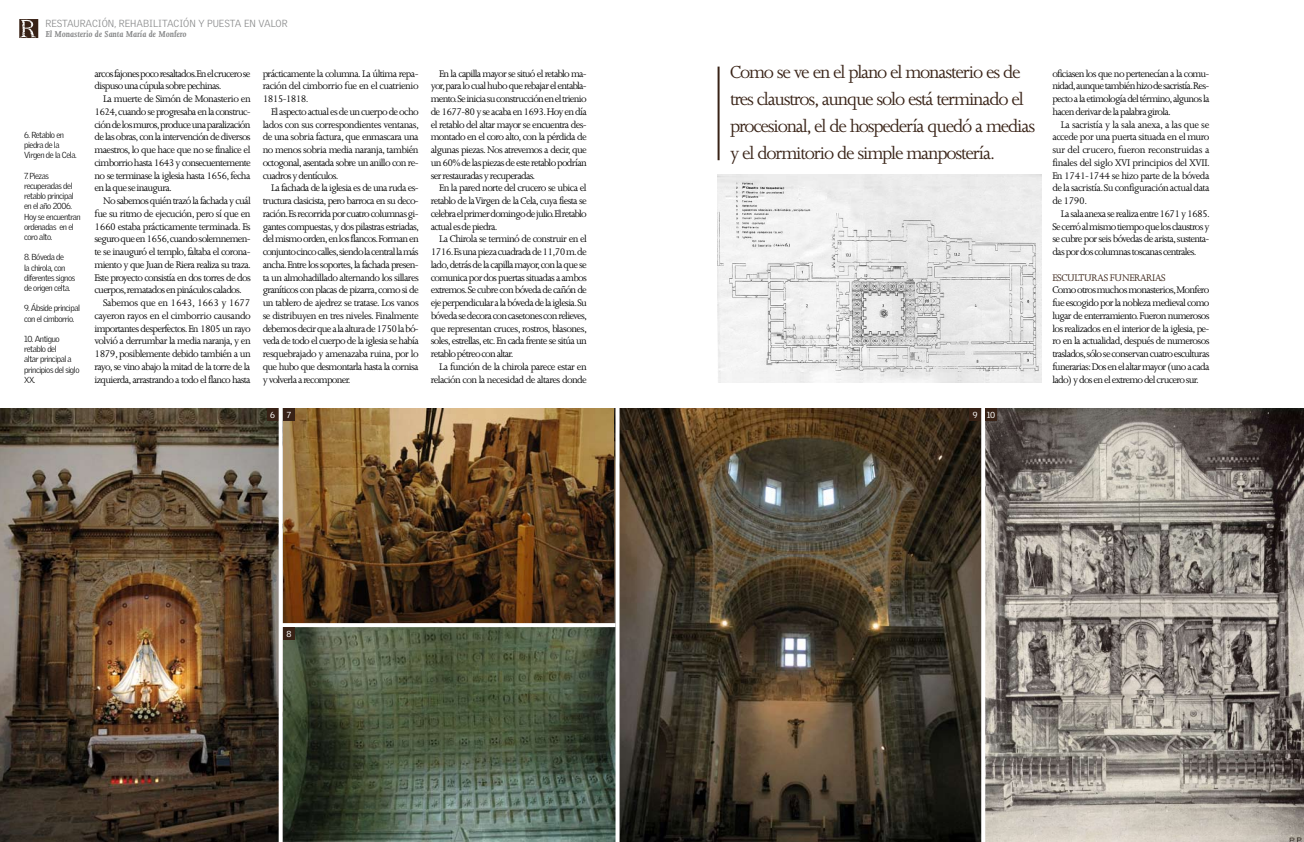
<style>
.page{position:relative;width:1304px;height:842px;background:#fff}
.page>*{position:absolute;margin:0;border:0;box-sizing:border-box;transform-origin:0 0}
.t1{font:20px/27px "Joanna MT Std";letter-spacing:-.06em;color:#382216}
.t2{font:11px/12.8px "Joanna MT Std";letter-spacing:-.065em;color:#000;text-align:justify}
.t3{font:11px "Joanna MT Std";letter-spacing:-.045em;color:#000}
.t4{font:11px "Joanna MT Std";letter-spacing:-.03em;color:#000}
.t5{font:11px "Joanna MT Std";letter-spacing:-.025em;color:#382216}
.t6{font:300 10px "Griffith Gothic";color:#878889}
.t7{font:italic 700 10px "Joanna MT Std";color:#878889}
.t8{font:300 8.5px/10.2px "Griffith Gothic";letter-spacing:-.05em;color:#000}
.t9{font:8.5px "Griffith Gothic";color:#fff}
</style>
<div class="page">
<img style="left:0;top:408px;width:1304px;height:434px">
<svg style="left:19px;top:19px;width:19px;height:19px"></svg>
<hr style="left:718px;top:67px;width:2px;height:93px;background:#382216">
<svg style="left:981px;top:408px;width:4px;height:434px"></svg>
<svg style="left:283px;top:623px;width:332px;height:4px"></svg>
<svg style="left:615px;top:408px;width:4px;height:434px"></svg>
<div style="left:267px;top:408px;width:12px;height:13px;background:#382216"></div>
<div style="left:283px;top:408px;width:12px;height:13px;background:#382216"></div>
<svg style="left:279px;top:408px;width:4px;height:434px"></svg>
<div style="left:283px;top:627px;width:12px;height:13px;background:#382216"></div>
<div style="left:969px;top:408px;width:12px;height:13px;background:#382216"></div>
<div style="left:985px;top:408px;width:12px;height:13px;background:#382216"></div>
<img style="left:717px;top:175px;width:325px;height:208px">
<p class="t6" style="left:45px;top:18px;width:174px">RESTAURACIÓN, REHABILITACIÓN y puesta</p>
<p class="t6" style="left:244px;top:18px;width:43px">en valor</p>
<p class="t7" style="left:45px;top:29px;width:143px">El Monasterio de Santa María de Monfero</p>
<p class="t8" style="left:24px;top:130px;width:54px">6. Retablo en piedra de la<br>Virgen de la Cela.</p>
<p class="t8" style="left:24px;top:170px;width:58px">7. Piezas recuperadas del retablo principal en el año 2006.<br>Hoy se encuentran ordenadas en el coro alto.</p>
<p class="t8" style="left:24px;top:252px;width:53px">8. Bóveda de<br>la chirola, con diferentes signos de origen celta.</p>
<p class="t8" style="left:24px;top:303px;width:57px">9. Ábside principal con el cimborrio.</p>
<p class="t8" style="left:24px;top:334px;width:57px">10. Antiguo retablo del<br>altar principal a principios del siglo<br>XX.</p>
<p class="t2" style="left:95px;top:67px;width:158px">arcos fajones poco resaltados.En el crucero se dispuso una cúpula sobre pechinas.</p>
<p class="t2" style="left:95px;top:92px;width:158px;text-indent:9px">La muerte de Simón de Monasterio en 1624,cuando se progresaba en la construc&shy;ción de los muros,produce una paralización de las obras, con la intervención de diversos maestros, lo que hace que no se finalice el cimborrio hasta 1643 y consecuentemente no se terminase la iglesia hasta 1656, fecha en la que se inaugura.</p>
<p class="t2" style="left:103px;top:194px;width:149px">No sabemos quién trazó la fachada y cuál</p>
<p class="t2" style="left:95px;top:207px;width:158px">fue su ritmo de ejecución, pero sí que en</p>
<p class="t3" style="left:95px;top:220px;width:158px">1660 estaba prácticamente terminada. Es</p>
<p class="t2" style="left:95px;top:233px;width:158px">seguro que en 1656,cuando solemnemen-</p>
<p class="t2" style="left:95px;top:246px;width:158px">te se inauguró el templo, faltaba el corona-</p>
<p class="t2" style="left:95px;top:258px;width:158px">miento y que Juan de Riera realiza su traza.</p>
<p class="t2" style="left:95px;top:271px;width:158px">Este proyecto consistía en dos torres de dos</p>
<p class="t2" style="left:95px;top:284px;width:149px">cuerpos,rematados en pináculos calados.</p>
<p class="t4" style="left:103px;top:297px;width:149px">Sabemos que en 1643, 1663 y 1677</p>
<p class="t2" style="left:95px;top:309px;width:158px">cayeron rayos en el cimborrio causando</p>
<p class="t2" style="left:95px;top:322px;width:158px">importantes desperfectos. En 1805 un rayo</p>
<p class="t2" style="left:95px;top:335px;width:158px">volvió a derrumbar la media naranja, y en</p>
<p class="t2" style="left:95px;top:348px;width:158px">1879, posiblemente debido también a un</p>
<p class="t2" style="left:95px;top:360px;width:157px">rayo, se vino abajo la mitad de la torre de la</p>
<p class="t2" style="left:95px;top:373px;width:158px">izquierda, arrastrando a todo el flanco hasta</p>
<p class="t2" style="left:263px;top:67px;width:158px">prácticamente la columna. La última repa&shy;ración del cimborrio fue en el cuatrienio 1815-1818.</p>
<p class="t2" style="left:263px;top:105px;width:158px;text-indent:9px">El aspecto actual es de un cuerpo de ocho lados con sus correspondientes ventanas, de una sobria factura, que enmascara una no menos sobria media naranja, también octogonal, asentada sobre un anillo con re&shy;cuadros y dentículos.</p>
<p class="t2" style="left:263px;top:182px;width:158px;text-indent:9px">La fachada de la iglesia es de una ruda es&shy;tructura clasicista, pero barroca en su deco&shy;ración.Es recorrida por cuatro columnas gi&shy;gantes compuestas, y dos pilastras estriadas, del mismo orden,en los flancos.Forman en conjunto cinco calles,siendo la central la más ancha. Entre los soportes, la fachada presen&shy;ta un almohadillado alternando los sillares graníticos con placas de pizarra, como si de un tablero de ajedrez se tratase. Los vanos se distribuyen en tres niveles. Finalmente debemos decir que a la altura de 1750 la bó&shy;veda de todo el cuerpo de la iglesia se había resquebrajado y amenazaba ruina, por lo que hubo que desmontarla hasta la cornisa y volverla a recomponer.</p>
<p class="t9" style="left:270px;top:410px;width:6px">6</p>
<p class="t9" style="left:287px;top:410px;width:6px">7</p>
<p class="t2" style="left:431px;top:67px;width:158px;text-indent:9px">En la capilla mayor se situó el retablo ma&shy;yor,para lo cual hubo que rebajar el entabla&shy;mento.Se inicia su construcción en el trienio de 1677-80 y se acaba en 1693.Hoy en día el retablo del altar mayor se encuentra des&shy;montado en el coro alto, con la pérdida de algunas piezas. Nos atrevemos a decir, que un 60% de las piezas de este retablo podrían ser restauradas y recuperadas.</p>
<p class="t2" style="left:431px;top:182px;width:158px;text-indent:9px">En la pared norte del crucero se ubica el retablo de la Virgen de la Cela, cuya fiesta se celebra el primer domingo de julio.El retablo actual es de piedra.</p>
<p class="t2" style="left:431px;top:233px;width:158px;text-indent:9px">La Chirola se terminó de construir en el 1716.Es una pieza cuadrada de 11,70 m.de lado,detrás de la capilla mayor,con la que se comunica por dos puertas situadas a ambos extremos.Se cubre con bóveda de cañón de eje perpendicular a la bóveda de la iglesia.Su bóveda se decora con casetones con relieves, que representan cruces, rostros, blasones, soles, estrellas, etc. En cada frente se sitúa un retablo pétreo con altar.</p>
<p class="t2" style="left:431px;top:360px;width:158px;text-align:right">La función de la chirola parece estar en relación con la necesidad de altares donde</p>
<p class="t9" style="left:287px;top:629px;width:7px">8</p>
<h1 class="t1" style="left:730px;top:58px;width:307px">Como se ve en el plano el monasterio es de tres claustros, aunque solo está terminado el procesional, el de hospedería quedó a medias y el dormitorio de simple manpostería.</h1>
<p class="t9" style="left:973px;top:410px;width:24px">9 10</p>
<p class="t2" style="left:1052px;top:67px;width:159px">oficiasen los que no pertenecían a la comu&shy;nidad,aunque también hizo de sacristía.Res&shy;pecto a la etimología del término,algunos la hacen derivar de la palabra girola.</p>
<p class="t2" style="left:1052px;top:118px;width:159px;text-indent:9px">La sacristía y la sala anexa, a las que se accede por una puerta situada en el muro sur del crucero, fueron reconstruidas a finales del siglo XVI principios del XVII .<br>En 1741-1744 se hizo parte de la bóveda de la sacristía. Su configuración actual data de 1790.</p>
<p class="t2" style="left:1052px;top:207px;width:159px;text-indent:9px">La sala anexa se realiza entre 1671 y 1685.<br>Se cerró al mismo tiempo que los claustros y se cubre por seis bóvedas de arista, sustenta&shy;das por dos columnas toscanas centrales.</p>
<p class="t5" style="left:1052px;top:271px;width:114px">Esculturas funerarias</p>
<p class="t2" style="left:1052px;top:284px;width:159px">Como otros muchos monasterios,Monfero fue escogido por la nobleza medieval como lugar de enterramiento. Fueron numerosos los realizados en el interior de la iglesia, pe&shy;ro en la actualidad, después de numerosos traslados,sólo se conservan cuatro esculturas funerarias:Dos en el altar mayor (uno a cada lado) y dos en el extremo del crucero sur.</p>
</div>
